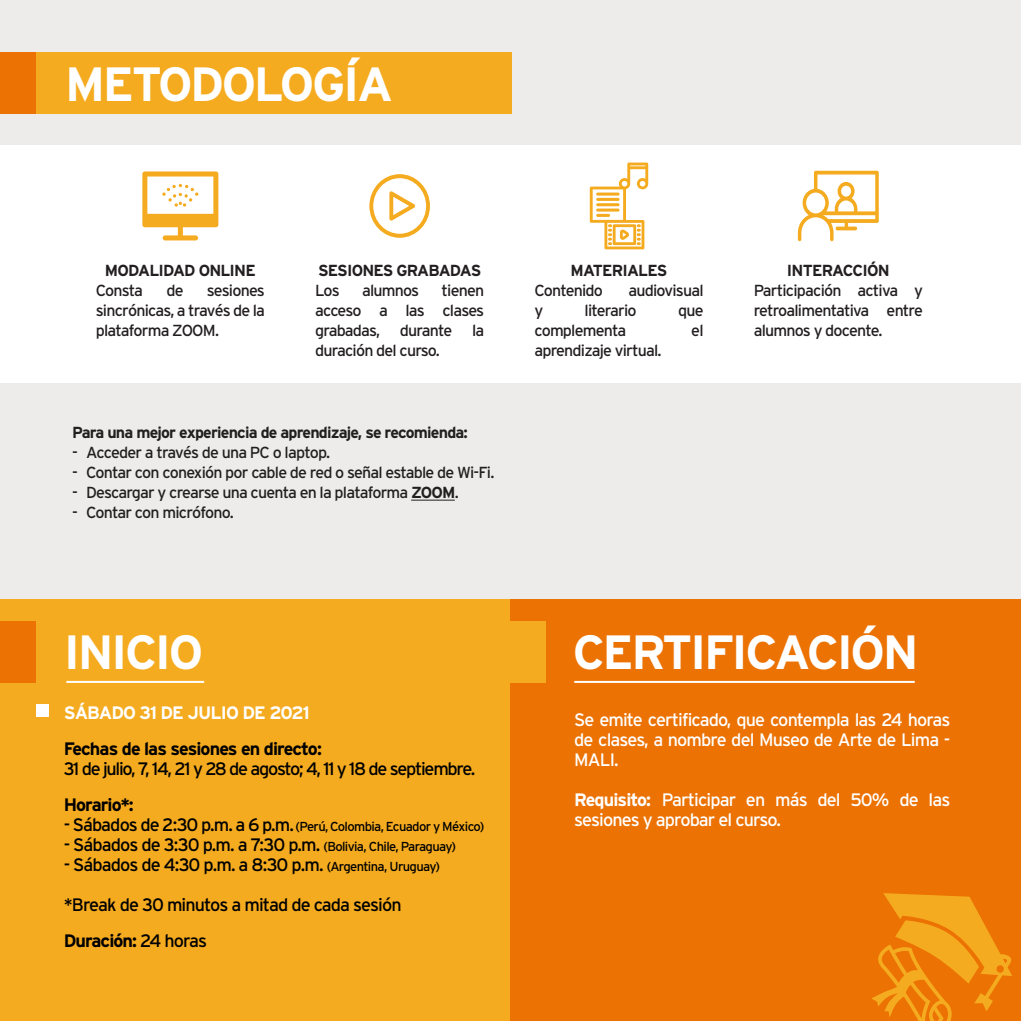
<style>
.page{position:relative;width:1021px;height:1021px;background:#fff}
.page>*{position:absolute;margin:0;border:0;box-sizing:border-box;transform-origin:0 0}
.t1{font:700 48px "Interstate";letter-spacing:-.05em;color:#fff}
.t2{font:18px "Interstate";letter-spacing:-.06em;color:#000001}
.t3{font:18px/20px "Interstate";letter-spacing:-.05em;color:#fff;text-align:justify}
.t4{font:700 18px "Interstate";letter-spacing:-.05em;color:#000001}
.t5{font:700 18px "Interstate";letter-spacing:-.05em;color:#fff}
.t6{font:16px/20px "Interstate";letter-spacing:-.05em;color:#231f20;text-align:justify}
.t7{font:700 16px "Interstate";letter-spacing:-.05em;color:#231f20}
.t8{font:13px "Interstate";letter-spacing:-.05em;color:#000002}
.s1{font-weight:700}
.s2{font-size:18px;color:#000001}
.s3{font-size:13px}
.s4{font-weight:400}
</style>
<div class="page">
<div style="left:0;top:0;width:1020px;height:1020px;background:#eeeceb"></div>
<div style="left:0;top:600px;width:1020px;height:420px;background:#f5ab1f"></div>
<div style="left:510px;top:600px;width:510px;height:420px;background:#eb7203"></div>
<svg style="left:871px;top:893px;width:141px;height:127px"></svg>
<div style="left:0;top:146px;width:1020px;height:237px;background:#fff"></div>
<hr style="left:411px;top:500px;width:44px;height:1px;background:#231f20">
<svg style="left:797px;top:171px;width:81px;height:70px"></svg>
<svg style="left:369px;top:174px;width:61px;height:64px"></svg>
<svg style="left:589px;top:162px;width:59px;height:87px"></svg>
<svg style="left:596px;top:192px;width:23px;height:4px"></svg>
<hr style="left:596px;top:198px;width:23px;height:3px;background:#f5ab1f;border-radius:2px">
<hr style="left:596px;top:203px;width:23px;height:3px;background:#f5ab1f;border-radius:2px">
<hr style="left:596px;top:208px;width:23px;height:3px;background:#f5ab1f;border-radius:2px">
<hr style="left:596px;top:214px;width:14px;height:3px;background:#f5ab1f;border-radius:2px">
<svg style="left:142px;top:171px;width:76px;height:69px"></svg>
<hr style="left:66px;top:681px;width:138px;height:2px;background:#fff">
<hr style="left:574px;top:681px;width:340px;height:2px;background:#fff">
<div style="left:37px;top:704px;width:12px;height:12px;background:#fff"></div>
<div style="left:0;top:53px;width:511px;height:61px;background:#f5ab1f"></div>
<div style="left:0;top:53px;width:36px;height:61px;background:#eb7203"></div>
<div style="left:0;top:621px;width:36px;height:62px;background:#eb7203"></div>
<div style="left:509px;top:621px;width:36px;height:62px;background:#f5ab1f"></div>
<p class="t1" style="left:65px;top:57px;width:329px">METODOLOGÍA</p>
<p class="t7" style="left:105px;top:262px;width:152px">MODALIDAD ONLINE</p>
<p class="t6" style="left:96px;top:280px;width:49px">Consta</p>
<p class="t6" style="left:166px;top:280px;width:19px">de</p>
<p class="t6" style="left:96px;top:280px;width:171px;text-indent:111px">sesiones sincrónicas, a través de la plataforma ZOOM.</p>
<p class="t7" style="left:318px;top:262px;width:165px">SESIONES GRABADAS</p>
<p class="t6" style="left:315px;top:280px;width:26px">Los</p>
<p class="t6" style="left:362px;top:280px;width:59px">alumnos</p>
<p class="t6" style="left:315px;top:280px;width:171px;text-indent:126px">tienen acceso a las clases grabadas, durante la duración del curso.</p>
<p class="t7" style="left:72px;top:423px;width:397px">Para una mejor experiencia de aprendizaje, se recomienda:</p>
<p class="t6" style="left:72px;top:442px;width:259px">- Acceder a través de una PC o laptop.</p>
<p class="t6" style="left:72px;top:462px;width:424px">- Contar con conexión por cable de red o señal estable de Wi-Fi.</p>
<p class="t6" style="left:72px;top:482px;width:388px">- Descargar y crearse una cuenta en la plataforma <span class="s1">ZOOM</span>.</p>
<p class="t6" style="left:72px;top:502px;width:163px">- Contar con micrófono.</p>
<p class="t7" style="left:570px;top:262px;width:98px">MATERIALES</p>
<p class="t6" style="left:534px;top:280px;width:70px">Contenido</p>
<p class="t6" style="left:628px;top:280px;width:77px">audiovisual</p>
<p class="t6" style="left:534px;top:300px;width:10px">y</p>
<p class="t6" style="left:584px;top:300px;width:54px">literario</p>
<p class="t6" style="left:678px;top:300px;width:27px">que</p>
<p class="t6" style="left:534px;top:320px;width:93px">complementa</p>
<p class="t6" style="left:691px;top:320px;width:14px">el</p>
<p class="t6" style="left:534px;top:340px;width:129px">aprendizaje virtual.</p>
<p class="t7" style="left:787px;top:262px;width:104px">INTERACCIÓN</p>
<p class="t6" style="left:753px;top:280px;width:171px">Participación activa y retroalimentativa entre alumnos y docente.</p>
<p class="t1" style="left:64px;top:625px;width:141px">INICIO</p>
<p class="t1" style="left:573px;top:625px;width:347px">CERTIFICACIÓN</p>
<p class="t5" style="left:64px;top:702px;width:247px">SÁBADO 31 DE JULIO DE 2021</p>
<p class="t4" style="left:64px;top:738px;width:260px">Fechas de las sesiones en directo:</p>
<p class="t2" style="left:64px;top:758px;width:413px">31 de julio, 7, 14, 21 y 28 de agosto; 4, 11 y 18 de septiembre.</p>
<p class="t4" style="left:64px;top:794px;width:72px">Horario*:</p>
<p class="t8" style="left:64px;top:819px;width:422px"><span class="s2">- Sábados de 2:30 p.m. a 6 p.m.</span> (Perú, Colombia, Ecuador y México)</p>
<p class="t2" style="left:64px;top:834px;width:394px">- Sábados de 3:30 p.m. a 7:30 p.m. <span class="s3">(Bolivia, Chile, Paraguay)</span></p>
<p class="t2" style="left:64px;top:854px;width:378px">- Sábados de 4:30 p.m. a 8:30 p.m. <span class="s3">(Argentina, Uruguay)</span></p>
<p class="t2" style="left:64px;top:894px;width:339px">*Break de 30 minutos a mitad de cada sesión</p>
<p class="t4" style="left:64px;top:930px;width:145px">Duración: <span class="s4">24 horas</span></p>
<p class="t3" style="left:574px;top:709px;width:377px">Se emite certificado, que contempla las 24 horas de clases, a nombre del Museo de Arte de Lima - MALI.</p>
<p class="t3" style="left:574px;top:789px;width:377px"><span class="s1">Requisito:</span> Participar en más del 50% de las sesiones y aprobar el curso.</p>
</div>
